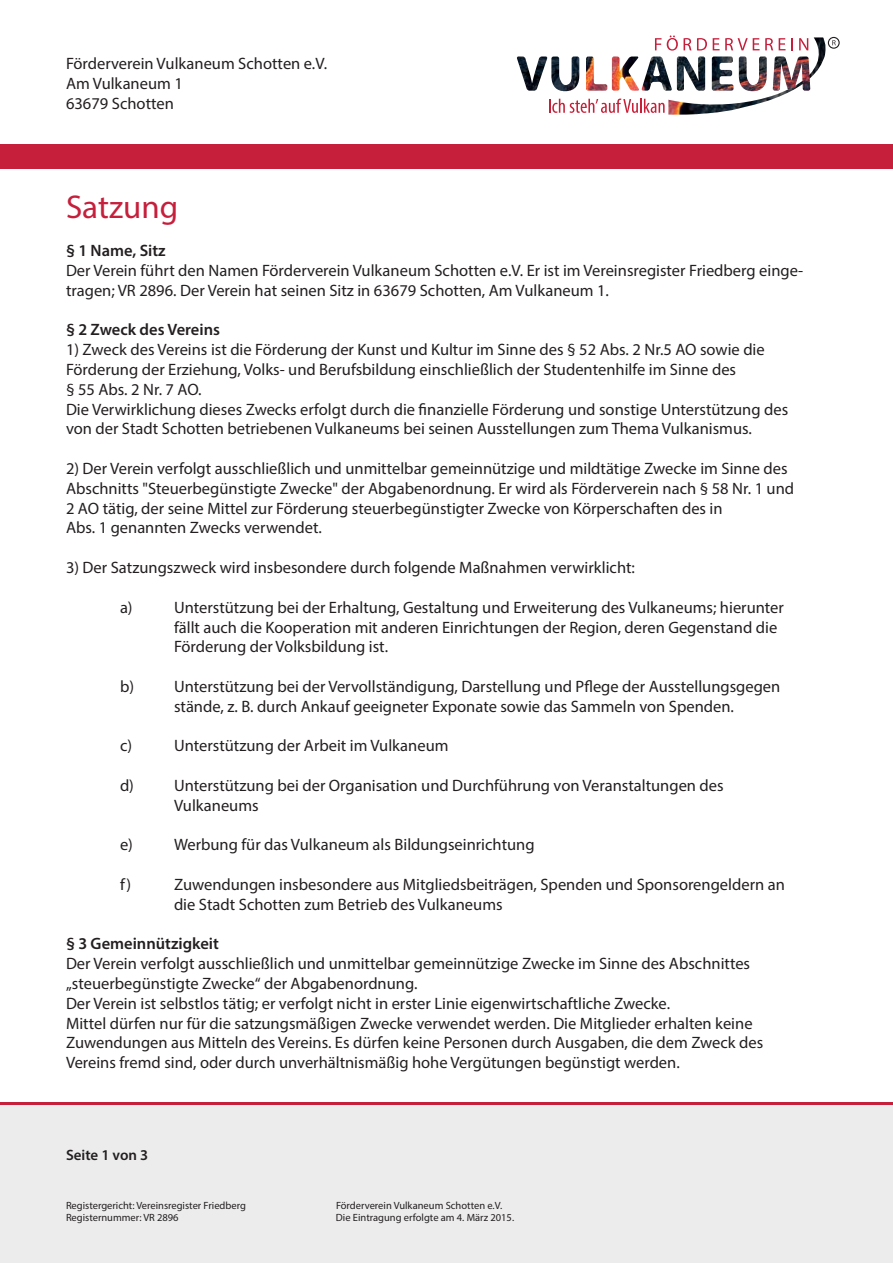
<style>
.page{position:relative;width:893px;height:1263px;background:#fff}
.page>*{position:absolute;margin:0;border:0;box-sizing:border-box;transform-origin:0 0}
.t1{font:33px "Myriad Pro";color:#c61f3c}
.t2{font:16.5px/19.8px "Myriad Pro";color:#231f20}
.t3{font:600 16.5px "Myriad Pro";color:#231f20}
.t4{font:600 15px "Myriad Pro";color:#231f20}
.t5{font:10.5px "Myriad Pro";color:#231f20}
</style>
<div class="page">
<img style="left:668px;top:37px;width:158px;height:78px">
<svg style="left:549px;top:99px;width:116px;height:14px"></svg>
<img style="left:551px;top:57px;width:259px;height:34px">
<div style="left:828px;top:37px;width:12px;height:12px;border:1px solid #231f20;border-radius:50%"></div>
<svg style="left:832px;top:40px;width:4px;height:5px"></svg>
<svg style="left:655px;top:38px;width:6px;height:12px"></svg>
<svg style="left:667px;top:35px;width:11px;height:16px"></svg>
<svg style="left:684px;top:38px;width:7px;height:12px"></svg>
<svg style="left:697px;top:38px;width:10px;height:13px"></svg>
<svg style="left:713px;top:38px;width:60px;height:12px"></svg>
<svg style="left:779px;top:38px;width:6px;height:12px"></svg>
<svg style="left:791px;top:38px;width:2px;height:12px"></svg>
<svg style="left:799px;top:38px;width:9px;height:12px"></svg>
<div style="left:0;top:144px;width:893px;height:24px;background:#c61f3c"></div>
<div style="left:0;top:1104px;width:893px;height:159px;background:#ececec"></div>
<hr style="left:0;top:1102px;width:893px;height:2px;background:#c61f3c">
<p class="t2" style="left:66px;top:55px;width:263px">Förderverein Vulkaneum Schotten e.V.<br>Am Vulkaneum 1<br>63679 Schotten</p>
<h1 class="t1" style="left:66px;top:195px;width:114px">Satzung</h1>
<p class="t3" style="left:66px;top:244px;width:101px">§ 1 Name, Sitz</p>
<p class="t2" style="left:66px;top:262px;width:739px">Der Verein führt den Namen Förderverein Vulkaneum Schotten e.V. Er ist im Vereinsregister Friedberg einge&shy;tragen; VR 2896. Der Verein hat seinen Sitz in 63679 Schotten, Am Vulkaneum 1.</p>
<p class="t3" style="left:66px;top:324px;width:156px">§ 2 Zweck des Vereins</p>
<p class="t2" style="left:66px;top:341px;width:724px">1) Zweck des Vereins ist die Förderung der Kunst und Kultur im Sinne des § 52 Abs. 2 Nr.5 AO sowie die Förderung der Erziehung, Volks- und Berufsbildung einschließlich der Studentenhilfe im Sinne des<br>§ 55 Abs. 2 Nr. 7 AO.<br>Die Verwirklichung dieses Zwecks erfolgt durch die finanzielle Förderung und sonstige Unterstützung des von der Stadt Schotten betriebenen Vulkaneums bei seinen Ausstellungen zum Thema Vulkanismus.</p>
<p class="t2" style="left:66px;top:460px;width:730px">2) Der Verein verfolgt ausschließlich und unmittelbar gemeinnützige und mildtätige Zwecke im Sinne des Abschnitts "Steuerbegünstigte Zwecke" der Abgabenordnung. Er wird als Förderverein nach § 58 Nr. 1 und 2 AO tätig, der seine Mittel zur Förderung steuerbegünstigter Zwecke von Körperschaften des in<br>Abs. 1 genannten Zwecks verwendet.</p>
<p class="t2" style="left:66px;top:559px;width:571px">3) Der Satzungszweck wird insbesondere durch folgende Maßnahmen verwirklicht:</p>
<p class="t2" style="left:120px;top:599px;width:14px">a)</p>
<p class="t2" style="left:174px;top:599px;width:611px">Unterstützung bei der Erhaltung, Gestaltung und Erweiterung des Vulkaneums; hierunter fällt auch die Kooperation mit anderen Einrichtungen der Region, deren Gegenstand die<br>Förderung der Volksbildung ist.</p>
<p class="t2" style="left:120px;top:678px;width:16px">b)</p>
<p class="t2" style="left:174px;top:678px;width:608px">Unterstützung bei der Vervollständigung, Darstellung und Pflege der Ausstellungsgegen stände, z. B. durch Ankauf geeigneter Exponate sowie das Sammeln von Spenden.</p>
<p class="t2" style="left:120px;top:737px;width:14px">c)</p>
<p class="t2" style="left:174px;top:737px;width:276px">Unterstützung der Arbeit im Vulkaneum</p>
<p class="t2" style="left:120px;top:777px;width:15px">d)</p>
<p class="t2" style="left:174px;top:777px;width:551px">Unterstützung bei der Organisation und Durchführung von Veranstaltungen des<br>Vulkaneums</p>
<p class="t2" style="left:120px;top:836px;width:14px">e)</p>
<p class="t2" style="left:174px;top:836px;width:362px">Werbung für das Vulkaneum als Bildungseinrichtung</p>
<p class="t2" style="left:120px;top:876px;width:13px">f)</p>
<p class="t2" style="left:174px;top:876px;width:612px">Zuwendungen insbesondere aus Mitgliedsbeiträgen, Spenden und Sponsorengeldern an die Stadt Schotten zum Betrieb des Vulkaneums</p>
<p class="t3" style="left:66px;top:937px;width:154px">§ 3 Gemeinnützigkeit</p>
<p class="t2" style="left:66px;top:955px;width:699px">Der Verein verfolgt ausschließlich und unmittelbar gemeinnützige Zwecke im Sinne des Abschnittes „steuerbegünstigte Zwecke“ der Abgabenordnung.<br>Der Verein ist selbstlos tätig; er verfolgt nicht in erster Linie eigenwirtschaftliche Zwecke.<br>Mittel dürfen nur für die satzungsmäßigen Zwecke verwendet werden. Die Mitglieder erhalten keine Zuwendungen aus Mitteln des Vereins. Es dürfen keine Personen durch Ausgaben, die dem Zweck des Vereins fremd sind, oder durch unverhältnismäßig hohe Vergütungen begünstigt werden.</p>
<p class="t4" style="left:66px;top:1149px;width:84px">Seite 1 von 3</p>
<p class="t5" style="left:66px;top:1201px;width:181px">Registergericht: Vereinsregister Friedberg</p>
<p class="t5" style="left:336px;top:1201px;width:168px">Förderverein Vulkaneum Schotten e.V.</p>
<p class="t5" style="left:66px;top:1214px;width:114px">Registernummer: VR 2896</p>
<p class="t5" style="left:336px;top:1214px;width:180px">Die Eintragung erfolgte am 4. März 2015.</p>
</div>
